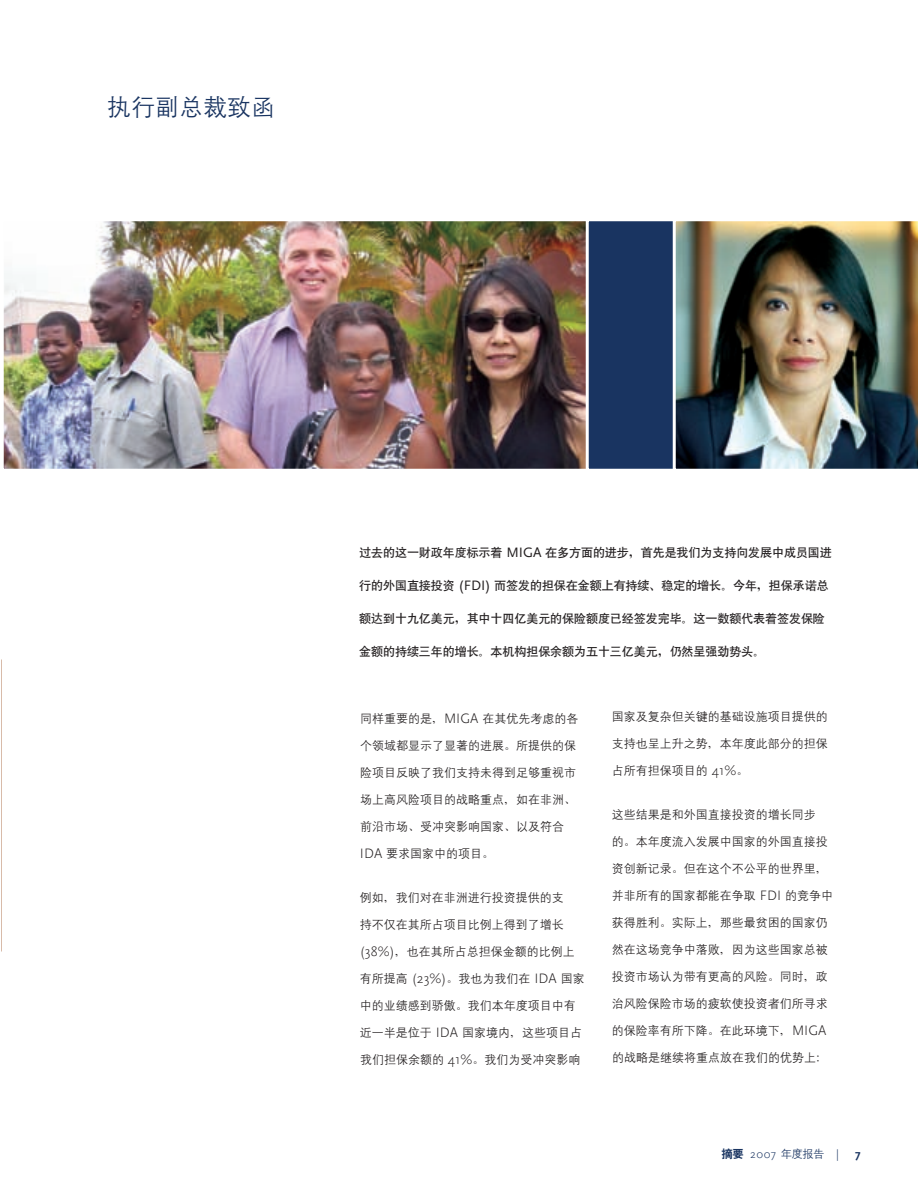
<style>
.page{position:relative;width:918px;height:1188px;background:#fff}
.page>*{position:absolute;margin:0;border:0;box-sizing:border-box;transform-origin:0 0}
.t1{font:24px "Denshan CSEG Medium GB";color:#193461}
.t2{font:12px "Denshan CSEG Medium GB";color:#231f20}
.t3{font:12px "Heiti CSEG Medium GB";letter-spacing:-.005em;color:#231f20}
.t4{font:300 12px "Scala Sans";color:#193461}
.s1{font-family:"Scala Sans Caps";font-size:14.25px}
.s2{font-family:"Scala Sans";font-weight:300;font-size:14.25px}
.s3{font-family:"Heiti CSEG Bold GB";font-weight:400;font-size:11.25px}
.s4{font-family:"Denshan CSEG Medium GB";font-weight:400;font-size:11.25px}
</style>
<div class="page">
<svg style="left:1px;top:659px;width:1px;height:293px"></svg>
<img style="left:5px;top:222px;width:581px;height:246px">
<div style="left:1px;top:218px;width:667px;height:254px;border:3px solid #fff"></div>
<div style="left:587px;top:220px;width:140px;height:250px;background:#193461"></div>
<div style="left:586px;top:218px;width:142px;height:254px;border:3px solid #fff"></div>
<img style="left:673px;top:218px;width:245px;height:254px">
<h1 class="t1" style="left:107px;top:94px;width:170px">执行副总裁致函</h1>
<p class="t3" style="left:359px;top:546px;width:474px">过去的这一财政年度标示着 <span class="s1">MIGA</span> 在多方面的进步，首先是我们为支持向发展中成员国进</p>
<p class="t3" style="left:359px;top:579px;width:471px">行的外国直接投资 <span class="s1">(FDI)</span> 而签发的担保在金额上有持续、稳定的增长。今年，担保承诺总</p>
<p class="t3" style="left:359px;top:612px;width:467px">额达到十九亿美元，其中十四亿美元的保险额度已经签发完毕。这一数额代表着签发保险</p>
<p class="t3" style="left:359px;top:645px;width:408px">金额的持续三年的增长。本机构担保余额为五十三亿美元，仍然呈强劲势头。</p>
<p class="t2" style="left:360px;top:713px;width:220px">同样重要的是，<span class="s2">MIGA</span> 在其优先考虑的各</p>
<p class="t2" style="left:360px;top:740px;width:217px">个领域都显示了显著的进展。所提供的保</p>
<p class="t2" style="left:360px;top:767px;width:217px">险项目反映了我们支持未得到足够重视市</p>
<p class="t2" style="left:360px;top:794px;width:217px">场上高风险项目的战略重点，如在非洲、</p>
<p class="t2" style="left:360px;top:821px;width:205px">前沿市场、受冲突影响国家、以及符合</p>
<p class="t2" style="left:360px;top:848px;width:136px"><span class="s2">IDA</span> 要求国家中的项目。</p>
<p class="t2" style="left:360px;top:891px;width:205px">例如，我们对在非洲进行投资提供的支</p>
<p class="t2" style="left:360px;top:918px;width:205px">持不仅在其所占项目比例上得到了增长</p>
<p class="t2" style="left:360px;top:945px;width:216px"><span class="s2">(38%)</span>，也在其所占总担保金额的比例上</p>
<p class="t2" style="left:360px;top:972px;width:226px">有所提高 <span class="s2">(23%)</span>。我也为我们在 <span class="s2">IDA</span> 国家</p>
<p class="t2" style="left:360px;top:999px;width:217px">中的业绩感到骄傲。我们本年度项目中有</p>
<p class="t2" style="left:360px;top:1026px;width:224px">近一半是位于 <span class="s2">IDA</span> 国家境内，这些项目占</p>
<p class="t2" style="left:360px;top:1053px;width:222px">我们担保余额的 <span class="s2">41%</span>。我们为受冲突影响</p>
<p class="t2" style="left:612px;top:711px;width:218px">国家及复杂但关键的基础设施项目提供的</p>
<p class="t2" style="left:612px;top:738px;width:218px">支持也呈上升之势，本年度此部分的担保</p>
<p class="t2" style="left:612px;top:765px;width:138px">占所有担保项目的 <span class="s2">41%</span>。</p>
<p class="t2" style="left:612px;top:808px;width:206px">这些结果是和外国直接投资的增长同步</p>
<p class="t2" style="left:612px;top:835px;width:218px">的。本年度流入发展中国家的外国直接投</p>
<p class="t2" style="left:612px;top:862px;width:218px">资创新记录。但在这个不公平的世界里，</p>
<p class="t2" style="left:612px;top:889px;width:223px">并非所有的国家都能在争取 <span class="s2">FDI</span> 的竞争中</p>
<p class="t2" style="left:612px;top:916px;width:218px">获得胜利。实际上，那些最贫困的国家仍</p>
<p class="t2" style="left:612px;top:943px;width:218px">然在这场竞争中落败，因为这些国家总被</p>
<p class="t2" style="left:612px;top:970px;width:218px">投资市场认为带有更高的风险。同时，政</p>
<p class="t2" style="left:612px;top:997px;width:218px">治风险保险市场的疲软使投资者们所寻求</p>
<p class="t2" style="left:612px;top:1024px;width:216px">的保险率有所下降。在此环境下，<span class="s2">MIGA</span></p>
<p class="t2" style="left:612px;top:1051px;width:217px">的战略是继续将重点放在我们的优势上：</p>
<p class="t4" style="left:721px;top:1148px;width:119px"><span class="s3">摘要</span> 2007 <span class="s4">年度报告</span> |</p>
</div>
